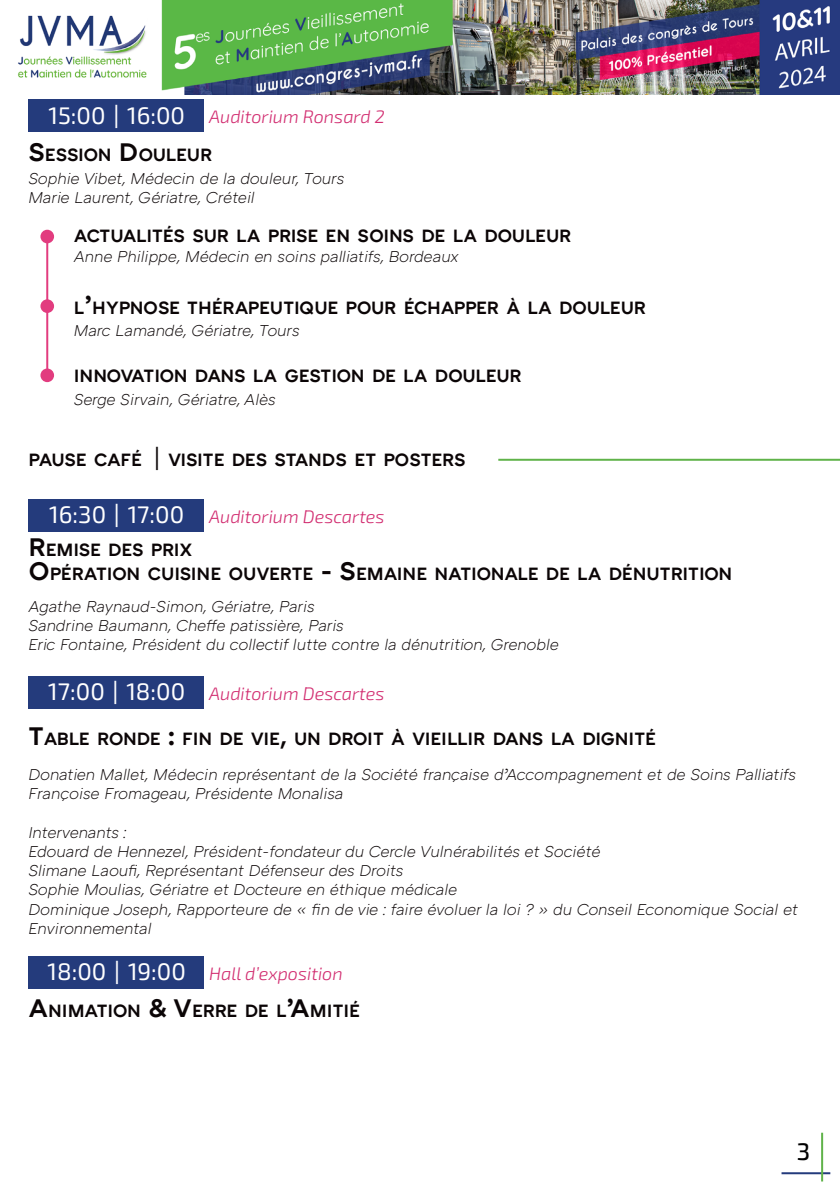
<style>
.page{position:relative;width:840px;height:1191px;background:#fff}
.page>*{position:absolute;margin:0;border:0;box-sizing:border-box;transform-origin:0 0}
.t1{font:24px "Exo 2";color:#000}
.t2{font:600 18.2px/24px "ATC Arquette";letter-spacing:-.02em;color:#0b0506}
.t3{font:italic 18px "Exo 2";color:#d22e71}
.t4{font:italic 300 16px/19.2px "ATC Arquette";letter-spacing:-.01em;color:#0b0506}
.s1{font-style:normal;font-size:24px;color:#fff}
.s2{font-family:"ATC Overlook";font-style:normal;font-size:24px;color:#fff}
.s3{font-size:26px}
.s4{font-family:"ATC Overlook";font-weight:400;font-size:24px}
</style>
<div class="page">
<hr style="left:781px;top:1172px;width:48px;height:2px;background:#243b7c">
<hr style="left:820px;top:1132px;width:2px;height:49px;background:#60b34a">
<img style="left:18px;top:0;width:821px;height:94px">
<div style="left:28px;top:100px;width:176px;height:32px;background:#243b7c"></div>
<div style="left:40px;top:230px;width:14px;height:13px;background:#e23c7f;border-radius:50%"></div>
<hr style="left:46px;top:232px;width:2px;height:145px;background:#e23c7f">
<div style="left:40px;top:299px;width:14px;height:14px;background:#e23c7f;border-radius:50%"></div>
<div style="left:40px;top:368px;width:14px;height:14px;background:#e23c7f;border-radius:50%"></div>
<hr style="left:498px;top:459px;width:341px;height:2px;background:#60b34a">
<div style="left:28px;top:499px;width:176px;height:32px;background:#243b7c"></div>
<div style="left:28px;top:676px;width:176px;height:32px;background:#243b7c"></div>
<div style="left:28px;top:956px;width:176px;height:32px;background:#243b7c"></div>
<p class="t3" style="left:48px;top:104px;width:337px"><span class="s1">15:00</span> <span class="s2">|</span> <span class="s1">16:00</span> Auditorium Ronsard 2</p>
<p class="t2" style="left:28px;top:143px;width:185px"><span class="s3">S</span>ESSION <span class="s3">D</span>OULEUR</p>
<p class="t4" style="left:28px;top:169px;width:317px">Sophie Vibet, Médecin de la douleur, Tours<br>Marie Laurent, Gériatre, Créteil</p>
<p class="t2" style="left:74px;top:224px;width:498px">ACTUALITÉS SUR LA PRISE EN SOINS DE LA DOULEUR</p>
<p class="t4" style="left:74px;top:247px;width:386px">Anne Philippe, Médecin en soins palliatifs, Bordeaux</p>
<p class="t2" style="left:74px;top:296px;width:573px">L<span class="s3">’</span>HYPNOSE THÉRAPEUTIQUE POUR ÉCHAPPER À LA DOULEUR</p>
<p class="t4" style="left:74px;top:322px;width:227px">Marc Lamandé, Gériatre, Tours</p>
<p class="t2" style="left:74px;top:364px;width:449px">INNOVATION DANS LA GESTION DE LA DOULEUR</p>
<p class="t4" style="left:74px;top:390px;width:203px">Serge Sirvain, Gériatre, Alès</p>
<p class="t2" style="left:28px;top:448px;width:439px">PAUSE CAFÉ <span class="s4">|</span> VISITE DES STANDS ET POSTERS</p>
<p class="t3" style="left:49px;top:504px;width:336px"><span class="s1">16:30</span> <span class="s2">|</span> <span class="s1">17:00</span> Auditorium Descartes</p>
<p class="t2" style="left:28px;top:538px;width:705px"><span class="s3">R</span>EMISE DES PRIX<br><span class="s3">O</span> PÉRATION CUISINE OUVERTE <span class="s3">- S</span>EMAINE NATIONALE DE LA DÉNUTRITION</p>
<p class="t4" style="left:28px;top:597px;width:532px">Agathe Raynaud-Simon, Gériatre, Paris<br>Sandrine Baumann, Cheffe patissière, Paris<br>Eric Fontaine, Président du collectif lutte contre la dénutrition, Grenoble</p>
<p class="t3" style="left:48px;top:681px;width:337px"><span class="s1">17:00</span> <span class="s2">|</span> <span class="s1">18:00</span> Auditorium Descartes</p>
<p class="t2" style="left:28px;top:727px;width:628px"><span class="s3">T</span>ABLE RONDE <span class="s3">:</span> FIN DE VIE<span class="s3">,</span> UN DROIT À VIEILLIR DANS LA DIGNITÉ</p>
<p class="t4" style="left:28px;top:765px;width:768px">Donatien Mallet, Médecin représentant de la Société française d’Accompagnement et de Soins Palliatifs<br>Françoise Fromageau, Présidente Monalisa</p>
<p class="t4" style="left:28px;top:823px;width:770px">Intervenants :<br>Edouard de Hennezel, Président-fondateur du Cercle Vulnérabilités et Société<br>Slimane Laoufi, Représentant Défenseur des Droits<br>Sophie Moulias, Gériatre et Docteure en éthique médicale<br>Dominique Joseph, Rapporteure de « fin de vie : faire évoluer la loi ? » du Conseil Economique Social et Environnemental</p>
<p class="t3" style="left:48px;top:961px;width:296px"><span class="s1">18:00</span> <span class="s2">|</span> <span class="s1">19:00</span> Hall d’exposition</p>
<p class="t2" style="left:28px;top:999px;width:333px"><span class="s3">A</span>NIMATION <span class="s3">&amp; V</span>ERRE DE L<span class="s3">’A</span>MITIÉ</p>
<h1 class="t1" style="left:796px;top:1134px;width:15px">3</h1>
</div>
